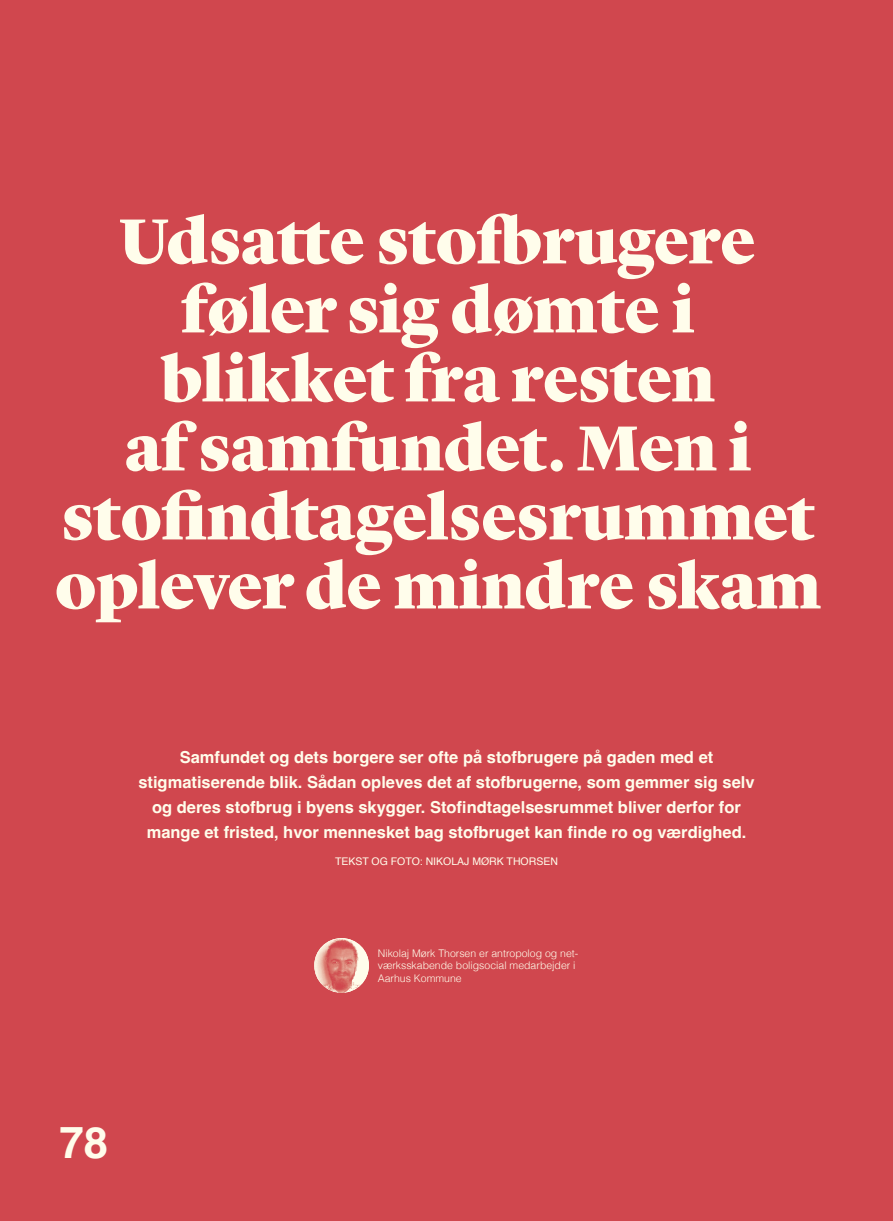
<style>
.page{position:relative;width:893px;height:1221px;background:#fff}
.page>*{position:absolute;margin:0;border:0;box-sizing:border-box;transform-origin:0 0}
.t1{font:900 66px/69px "Lyon Display";letter-spacing:-.005em;color:#fffdeb;text-align:center}
.t2{font:700 43.95px "Helvetica";color:#fffdeb}
.t3{font:700 16.5px/24.8px "Helvetica";color:#fffdeb;text-align:center}
.t4{font:300 10.5px/12.6px "Helvetica";color:#fffdeb}
.t5{font:10.5px "Helvetica";color:#fffdeb}
</style>
<div class="page">
<div style="left:0;top:0;width:893px;height:1220px;background:#d0474e"></div>
<img style="left:314px;top:938px;width:55px;height:54px;border-radius:27px">
<h1 class="t1" style="left:55px;top:201px;width:768px">Udsatte stofbrugere føler sig dømte i<br>blikket fra resten<br>af samfundet. Men i stofindtagelsesrummet oplever de mindre skam</h1>
<p class="t3" style="left:138px;top:747px;width:618px">Samfundet og dets borgere ser ofte på stofbrugere på gaden med et stigmatiserende blik. Sådan opleves det af stofbrugerne, som gemmer sig selv og deres stofbrug i byens skygger. Stofindtagelsesrummet bliver derfor for mange et fristed, hvor mennesket bag stofbruget kan finde ro og værdighed.</p>
<p class="t5" style="left:335px;top:853px;width:224px">TEKST OG FOTO: NIKOLAJ MØRK THORSEN</p>
<h2 class="t2" style="left:60px;top:1115px;width:50px">78</h2>
<p class="t4" style="left:378px;top:945px;width:202px">Nikolaj Mørk Thorsen er antropolog og net&shy;værksskabende boligsocial medarbejder i<br>Aarhus Kommune</p>
</div>
